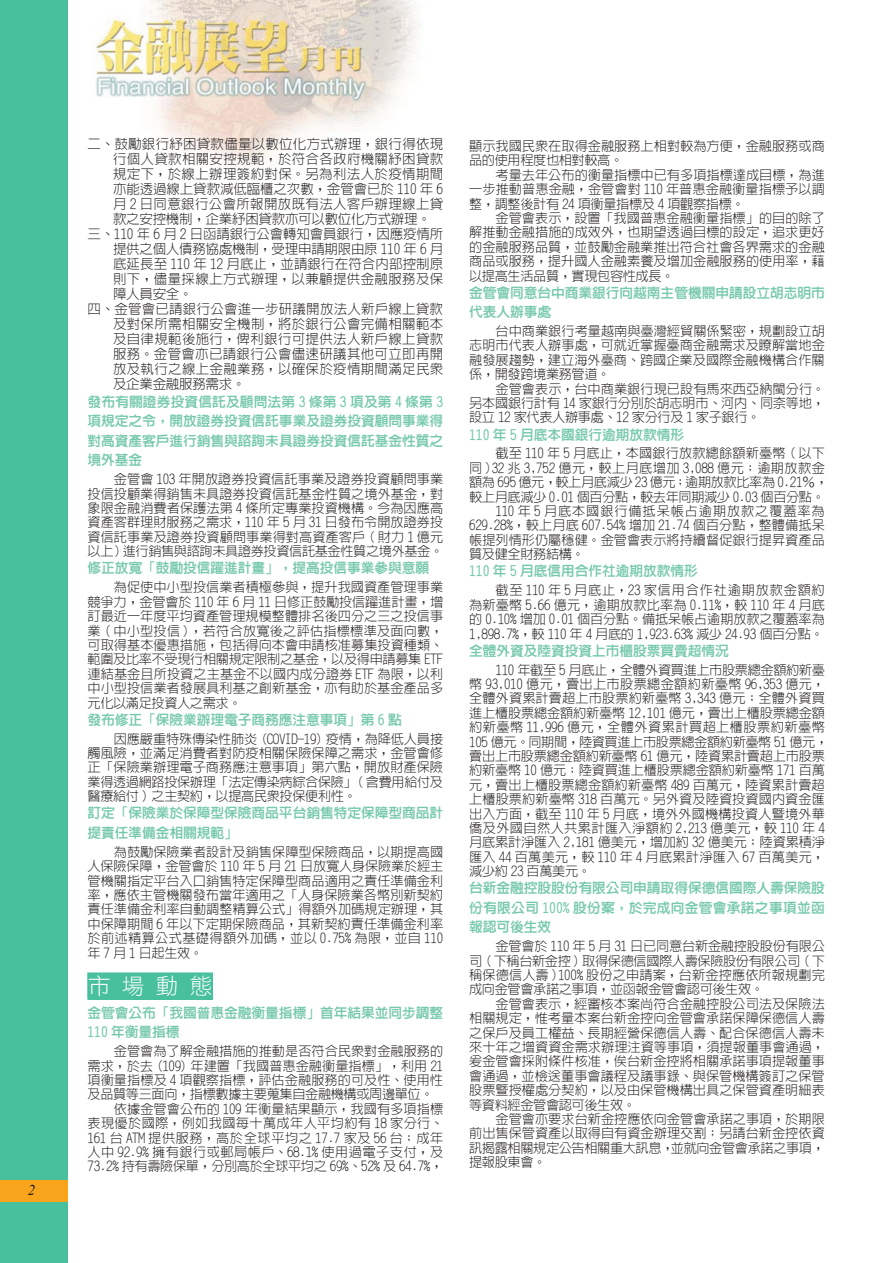
<style>
.page{position:relative;width:893px;height:1263px;background:#fff}
.page>*{position:absolute;margin:0;border:0;box-sizing:border-box;transform-origin:0 0}
.t1{font:22.5px "DF Hei Std W3";color:#fff}
.t2{font:italic 15px "Times New Roman";color:#231f20}
.t3{font:800 13.8px/19.5px "AR Hei B5";letter-spacing:-.01em;color:#77c9ae}
.t4{font:300 13.5px "AR Hei B5";letter-spacing:.02em;color:#231f20}
.t5{font:300 13.5px "AR Hei B5";letter-spacing:-.02em;color:#231f20}
.t6{font:300 13.5px "AR Hei B5";letter-spacing:-.01em;color:#231f20}
.t7{font:300 13.2px/14.4px "AR Hei B5";color:#231f20;text-align:justify}
.t8{font:300 13.2px "AR Hei B5";letter-spacing:-.03em;color:#231f20}
.t9{font:300 13.2px "AR Hei B5";letter-spacing:.03em;color:#231f20}
.t10{font:300 13.2px "AR Hei B5";letter-spacing:.045em;color:#231f20}
.t11{font:300 13.2px "AR Hei B5";letter-spacing:.035em;color:#231f20}
.t12{font:300 13.2px "AR Hei B5";letter-spacing:.025em;color:#231f20}
.t13{font:300 13.2px "AR Hei B5";letter-spacing:.065em;color:#231f20}
</style>
<div class="page">
<img style="left:95px;top:0;width:323px;height:166px">
<div style="left:0;top:0;width:68px;height:1263px;background:#48bf9d"></div>
<div style="left:0;top:1180px;width:68px;height:21px;background:#f9a51b"></div>
<div style="left:88px;top:973px;width:124px;height:26px;background:#48bf9d"></div>
<p class="t2" style="left:28px;top:1179px;width:9px">2</p>
<p class="t4" style="left:88px;top:137px;width:357px">二、鼓勵銀行紓困貸款儘量以數位化方式辦理，銀行得依現</p>
<p class="t4" style="left:113px;top:152px;width:332px">行個人貸款相關安控規範，於符合各政府機關紓困貸款</p>
<p class="t4" style="left:113px;top:167px;width:332px">規定下，於線上辦理簽約對保。另為利法人於疫情期間</p>
<p class="t6" style="left:113px;top:182px;width:332px">亦能透過線上貸款減低臨櫃之次數，金管會已於 110 年 6</p>
<p class="t4" style="left:113px;top:197px;width:332px">月 2 日同意銀行公會所報開放既有法人客戶辦理線上貸</p>
<p class="t5" style="left:113px;top:212px;width:319px">款之安控機制，企業紓困貸款亦可以數位化方式辦理。</p>
<p class="t6" style="left:88px;top:227px;width:357px">三、110 年 6 月 2 日函請銀行公會轉知會員銀行，因應疫情所</p>
<p class="t5" style="left:113px;top:242px;width:332px">提供之個人債務協處機制，受理申請期限由原 110 年 6 月</p>
<p class="t4" style="left:113px;top:257px;width:332px">底延長至 110 年 12 月底止，並請銀行在符合內部控制原</p>
<p class="t4" style="left:113px;top:272px;width:332px">則下，儘量採線上方式辦理，以兼顧提供金融服務及保</p>
<p class="t4" style="left:113px;top:287px;width:81px">障人員安全。</p>
<p class="t4" style="left:88px;top:302px;width:357px">四、金管會已請銀行公會進一步研議開放法人新戶線上貸款</p>
<p class="t4" style="left:113px;top:317px;width:332px">及對保所需相關安全機制，將於銀行公會完備相關範本</p>
<p class="t4" style="left:113px;top:332px;width:332px">及自律規範後施行，俾利銀行可提供法人新戶線上貸款</p>
<p class="t4" style="left:113px;top:347px;width:332px">服務。金管會亦已請銀行公會儘速研議其他可立即再開</p>
<p class="t4" style="left:113px;top:362px;width:332px">放及執行之線上金融業務，以確保於疫情期間滿足民眾</p>
<p class="t5" style="left:113px;top:377px;width:134px">及企業金融服務需求。</p>
<p class="t3" style="left:88px;top:392px;width:357px;text-align:justify">發布有關證券投資信託及顧問法第 3 條第 3 項及第 4 條第 3項規定之令，開放證券投資信託事業及證券投資顧問事業得對高資產客戶進行銷售與諮詢未具證券投資信託基金性質之境外基金</p>
<p class="t7" style="left:88px;top:472px;width:357px;text-indent:26px">金管會 103 年開放證券投資信託事業及證券投資顧問事業投信投顧業得銷售未具證券投資信託基金性質之境外基金，對象限金融消費者保護法第 4 條所定專業投資機構。今為因應高資產客群理財服務之需求，110 年 5 月 31 日發布令開放證券投資信託事業及證券投資顧問事業得對高資產客戶 ( 財力 1 億元以上 )進行銷售與諮詢未具證券投資信託基金性質之境外基金。</p>
<p class="t3" style="left:88px;top:558px;width:343px">修正放寬「鼓勵投信躍進計畫」，提高投信事業參與意願</p>
<p class="t7" style="left:88px;top:580px;width:357px;text-indent:26px">為促使中小型投信業者積極參與，提升我國資產管理事業競爭力，金管會於 110 年 6 月 11 日修正鼓勵投信躍進計畫，增訂最近一年度平均資產管理規模整體排名後四分之三之投信事業 ( 中小型投信 )，若符合放寬後之評估指標標準及面向數，可取得基本優惠措施，包括得向本會申請核准募集投資種類、範圍及比率不受現行相關規定限制之基金，以及得申請募集 ETF連結基金且所投資之主基金不以國內成分證券 ETF 為限，以利中小型投信業者發展具利基之創新基金，亦有助於基金產品多元化以滿足投資人之需求。</p>
<p class="t3" style="left:88px;top:710px;width:316px">發布修正「保險業辦理電子商務應注意事項」第 6 點</p>
<p class="t7" style="left:88px;top:731px;width:357px;text-indent:26px">因應嚴重特殊傳染性肺炎 (COVID-19) 疫情，為降低人員接觸風險，並滿足消費者對防疫相關保險保障之需求，金管會修正「保險業辦理電子商務應注意事項」第六點，開放財產保險業得透過網路投保辦理「法定傳染病綜合保險」( 含費用給付及醫療給付 ) 之主契約，以提高民眾投保便利性。</p>
<p class="t3" style="left:88px;top:803px;width:357px">訂定「保險業於保障型保險商品平台銷售特定保障型商品計提責任準備金相關規範」</p>
<p class="t7" style="left:88px;top:844px;width:357px;text-indent:26px">為鼓勵保險業者設計及銷售保障型保險商品，以期提高國人保險保障，金管會於 110 年 5 月 21 日放寬人身保險業於經主管機關指定平台入口銷售特定保障型商品適用之責任準備金利率，應依主管機關發布當年適用之「人身保險業各幣別新契約責任準備金利率自動調整精算公式」得額外加碼規定辦理，其中保障期間 6 年以下定期保險商品，其新契約責任準備金利率於前述精算公式基礎得額外加碼，並以 0.75% 為限，並自 110年 7 月 1 日起生效。</p>
<h1 class="t1" style="left:88px;top:974px;width:126px">市場動態</h1>
<p class="t3" style="left:88px;top:1003px;width:357px">金管會公布「我國普惠金融衡量指標」首年結果並同步調整<br>110 年衡量指標</p>
<p class="t7" style="left:114px;top:1044px;width:331px">金管會為了解金融措施的推動是否符合民眾對金融服務的</p>
<p class="t7" style="left:88px;top:1058px;width:357px">需求，於去 (109) 年建置「我國普惠金融衡量指標」，利用 21</p>
<p class="t7" style="left:88px;top:1073px;width:357px">項衡量指標及 4 項觀察指標，評估金融服務的可及性、使用性</p>
<p class="t8" style="left:88px;top:1088px;width:348px">及品質等三面向，指標數據主要蒐集自金融機構或周邊單位。</p>
<p class="t7" style="left:114px;top:1102px;width:331px">依據金管會公布的 109 年衡量結果顯示，我國有多項指標</p>
<p class="t12" style="left:88px;top:1117px;width:357px">表現優於國際，例如我國每十萬成年人平均約有 18 家分行、</p>
<p class="t10" style="left:88px;top:1131px;width:357px">161 台 ATM 提供服務，高於全球平均之 17.7 家及 56 台；成年</p>
<p class="t11" style="left:88px;top:1145px;width:357px">人中 92.9% 擁有銀行或郵局帳戶、68.1% 使用過電子支付，及</p>
<p class="t8" style="left:88px;top:1160px;width:357px">73.2% 持有壽險保單，分別高於全球平均之 69%、52% 及 64.7%，</p>
<p class="t7" style="left:469px;top:139px;width:357px">顯示我國民眾在取得金融服務上相對較為方便，金融服務或商品的使用程度也相對較高。</p>
<p class="t7" style="left:469px;top:167px;width:357px;text-indent:26px">考量去年公布的衡量指標中已有多項指標達成目標，為進一步推動普惠金融，金管會對 110 年普惠金融衡量指標予以調整，調整後計有 24 項衡量指標及 4 項觀察指標。</p>
<p class="t7" style="left:469px;top:211px;width:357px;text-indent:26px">金管會表示，設置「我國普惠金融衡量指標」的目的除了解推動金融措施的成效外，也期望透過目標的設定，追求更好的金融服務品質，並鼓勵金融業推出符合社會各界需求的金融商品或服務，提升國人金融素養及增加金融服務的使用率，藉以提高生活品質，實現包容性成長。</p>
<p class="t3" style="left:469px;top:283px;width:357px">金管會同意台中商業銀行向越南主管機關申請設立胡志明市代表人辦事處</p>
<p class="t7" style="left:469px;top:324px;width:357px;text-indent:26px">台中商業銀行考量越南與臺灣經貿關係緊密，規劃設立胡志明市代表人辦事處，可就近掌握臺商金融需求及瞭解當地金融發展趨勢，建立海外臺商、跨國企業及國際金融機構合作關係，開發跨境業務管道。</p>
<p class="t7" style="left:469px;top:381px;width:357px;text-indent:26px">金管會表示，台中商業銀行現已設有馬來西亞納閩分行。另本國銀行計有 14 家銀行分別於胡志明市、河內、同奈等地，設立 12 家代表人辦事處、12 家分行及 1 家子銀行。</p>
<p class="t3" style="left:469px;top:424px;width:217px">110 年 5 月底本國銀行逾期放款情形</p>
<p class="t7" style="left:495px;top:446px;width:331px">截至 110 年 5 月底止，本國銀行放款總餘額新臺幣 ( 以下</p>
<p class="t9" style="left:469px;top:461px;width:357px">同 )32 兆 3,752 億元，較上月底增加 3,088 億元；逾期放款金</p>
<p class="t8" style="left:469px;top:476px;width:361px">額為 695 億元，較上月底減少 23 億元；逾期放款比率為 0.21％，</p>
<p class="t8" style="left:469px;top:490px;width:357px">較上月底減少 0.01 個百分點，較去年同期減少 0.03 個百分點。</p>
<p class="t13" style="left:495px;top:504px;width:331px">110 年 5 月底本國銀行備抵呆帳占逾期放款之覆蓋率為</p>
<p class="t7" style="left:469px;top:518px;width:357px">629.28%，較上月底 607.54% 增加 21.74 個百分點，整體備抵呆</p>
<p class="t7" style="left:469px;top:533px;width:357px">帳提列情形仍屬穩健。金管會表示將持續督促銀行提昇資產品</p>
<p class="t8" style="left:469px;top:548px;width:117px">質及健全財務結構。</p>
<p class="t3" style="left:469px;top:561px;width:230px">110 年 5 月底信用合作社逾期放款情形</p>
<p class="t7" style="left:469px;top:583px;width:357px;text-indent:26px">截至 110 年 5 月底止，23 家信用合作社逾期放款金額約為新臺幣 5.66 億元，逾期放款比率為 0.11%，較 110 年 4 月底的 0.10% 增加 0.01 個百分點。備抵呆帳占逾期放款之覆蓋率為1,898.7%，較 110 年 4 月底的 1,923.63% 減少 24.93 個百分點。</p>
<p class="t3" style="left:469px;top:641px;width:261px">全體外資及陸資投資上市櫃股票買賣超情況</p>
<p class="t7" style="left:469px;top:662px;width:361px;text-align:left;text-indent:26px">110 年截至 5 月底止，全體外資買進上市股票總金額約新臺幣 93,010 億元，賣出上市股票總金額約新臺幣 96,353 億元，全體外資累計賣超上市股票約新臺幣 3,343 億元；全體外資買進上櫃股票總金額約新臺幣 12,101 億元，賣出上櫃股票總金額約新臺幣 11,996 億元，全體外資累計買超上櫃股票約新臺幣<br>105 億元。同期間，陸資買進上市股票總金額約新臺幣 51 億元，賣出上市股票總金額約新臺幣 61 億元，陸資累計賣超上市股票約新臺幣 10 億元；陸資買進上櫃股票總金額約新臺幣 171 百萬元，賣出上櫃股票總金額約新臺幣 489 百萬元，陸資累計賣超上櫃股票約新臺幣 318 百萬元。另外資及陸資投資國內資金匯出入方面，截至 110 年 5 月底，境外外國機構投資人暨境外華僑及外國自然人共累計匯入淨額約 2,213 億美元，較 110 年 4月底累計淨匯入 2,181 億美元，增加約 32 億美元；陸資累積淨匯入 44 百萬美元，較 110 年 4 月底累計淨匯入 67 百萬美元，減少約 23 百萬美元。</p>
<p class="t3" style="left:469px;top:878px;width:357px;text-align:justify">台新金融控股股份有限公司申請取得保德信國際人壽保險股份有限公司 100% 股份案，於完成向金管會承諾之事項並函報認可後生效</p>
<p class="t7" style="left:469px;top:939px;width:357px;text-indent:26px">金管會於 110 年 5 月 31 日已同意台新金融控股股份有限公司 ( 下稱台新金控 ) 取得保德信國際人壽保險股份有限公司 ( 下稱保德信人壽 )100% 股份之申請案，台新金控應依所報規劃完成向金管會承諾之事項，並函報金管會認可後生效。</p>
<p class="t7" style="left:469px;top:997px;width:357px;text-indent:26px">金管會表示，經審核本案尚符合金融控股公司法及保險法相關規定，惟考量本案台新金控向金管會承諾保障保德信人壽之保戶及員工權益、長期經營保德信人壽、配合保德信人壽未來十年之增資資金需求辦理注資等事項，須提報董事會通過，爰金管會採附條件核准，俟台新金控將相關承諾事項提報董事會通過，並檢送董事會議程及議事錄、與保管機構簽訂之保管股票暨授權處分契約，以及由保管機構出具之保管資產明細表等資料經金管會認可後生效。</p>
<p class="t7" style="left:469px;top:1112px;width:357px;text-indent:26px">金管會亦要求台新金控應依向金管會承諾之事項，於期限前出售保管資產以取得自有資金辦理交割；另請台新金控依資訊揭露相關規定公告相關重大訊息，並就向金管會承諾之事項，提報股東會。</p>
</div>
